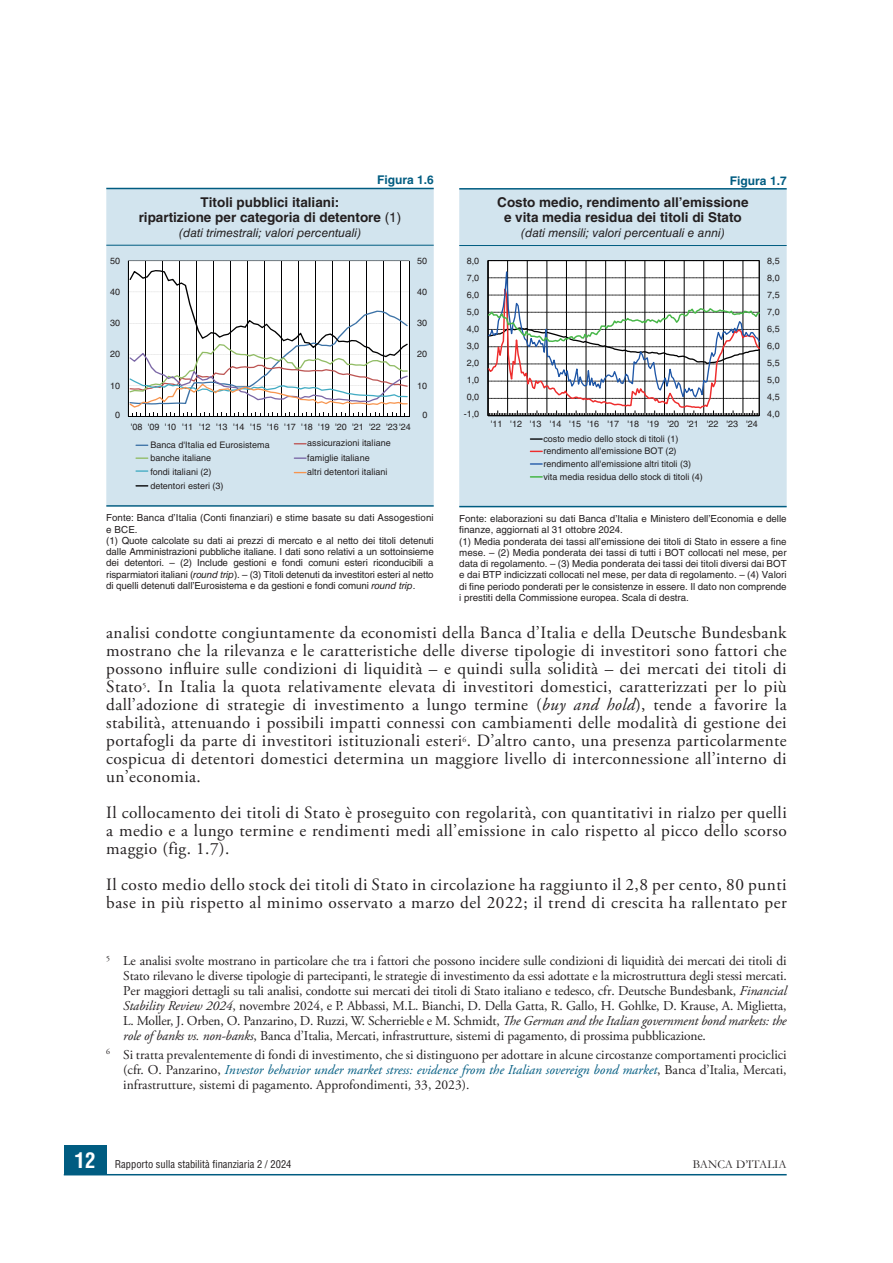
<style>
.page{position:relative;width:893px;height:1263px;background:#fff}
.page>*{position:absolute;margin:0;border:0;box-sizing:border-box;transform-origin:0 0}
.RSF_TESTO-Paragrafo{font:17.25px/18px "Adobe Garamond Pro";letter-spacing:.03em;color:#231f20;text-align:justify}
.RSF_TESTO-Nota{font:13.5px/15px "Adobe Garamond Pro";letter-spacing:-.01em;color:#231f20;text-align:justify}
.RSF_TAB_FIG-Titolo{font:700 13.5px/15px "Helvetica LT Std";color:#231f20;text-align:center}
.RSF_TAB_FIG-Sottotit{font:italic 12px "Helvetica LT Std";color:#231f20}
.RSF_TAB_FIG-Numero{font:700 12px "Helvetica LT Std";color:#005c81}
.t1{font:12px "Garamond";color:#231f20}
.t2{font:condensed 10.5px "Helvetica LT Std";color:#231f20}
.RSF_TAB_FIG-Nota{font:9.75px/11.2px "Helvetica LT Std";color:#231f20}
.t3{font:9px/13.8px "Helvetica LT Std";color:#231f20}
.t4{font:9px "Helvetica LT Std";letter-spacing:-.035em;color:#231f20}
.s1{font-weight:400}
.s2{font-style:italic}
.s3{font-style:italic;color:#005c81}
.s4{font-weight:700;font-size:21px;color:#fff}
</style>
<div class="page">
<div style="left:64px;top:1145px;width:42px;height:29px;background:#005c81"></div>
<hr style="left:64px;top:1174px;width:723px;height:1px;background:#005c81">
<div style="left:106px;top:189px;width:328px;height:316px;background:#d2e4ee"></div>
<hr style="left:106px;top:188px;width:328px;height:1px;background:#005c81">
<hr style="left:106px;top:505px;width:328px;height:2px;background:#005c81">
<hr style="left:106px;top:245px;width:328px;height:1px;background:#005c81">
<svg style="left:135px;top:445px;width:13px;height:1px"></svg>
<svg style="left:294px;top:443px;width:13px;height:1px"></svg>
<svg style="left:135px;top:457px;width:13px;height:2px"></svg>
<svg style="left:294px;top:457px;width:13px;height:2px"></svg>
<svg style="left:135px;top:470px;width:13px;height:2px"></svg>
<svg style="left:294px;top:472px;width:13px;height:1px"></svg>
<svg style="left:135px;top:485px;width:13px;height:1px"></svg>
<svg style="left:128px;top:261px;width:282px;height:156px"></svg>
<div style="left:459px;top:190px;width:328px;height:316px;background:#d2e4ee"></div>
<hr style="left:459px;top:188px;width:328px;height:2px;background:#005c81">
<hr style="left:459px;top:245px;width:328px;height:1px;background:#005c81">
<hr style="left:459px;top:506px;width:328px;height:1px;background:#005c81">
<svg style="left:530px;top:438px;width:13px;height:2px"></svg>
<svg style="left:530px;top:451px;width:13px;height:1px"></svg>
<svg style="left:530px;top:463px;width:13px;height:2px"></svg>
<svg style="left:530px;top:476px;width:13px;height:2px"></svg>
<svg style="left:488px;top:260px;width:272px;height:156px"></svg>
<h2 class="RSF_TAB_FIG-Numero" style="left:377px;top:173px;width:58px">Figura 1.6</h2>
<h2 class="RSF_TAB_FIG-Titolo" style="left:139px;top:194px;width:264px">Titoli pubblici italiani:<br>ripartizione per categoria di detentore <span class="s1">(1)</span></h2>
<p class="RSF_TAB_FIG-Sottotit" style="left:179px;top:226px;width:184px">(dati trimestrali; valori percentuali)</p>
<h2 class="RSF_TAB_FIG-Numero" style="left:730px;top:173px;width:58px">Figura 1.7</h2>
<h2 class="RSF_TAB_FIG-Titolo" style="left:497px;top:195px;width:253px">Costo medio, rendimento all’emissione e vita media residua dei titoli di Stato</h2>
<p class="RSF_TAB_FIG-Sottotit" style="left:521px;top:226px;width:205px">(dati mensili; valori percentuali e anni)</p>
<p class="t3" style="left:110px;top:254px;width:12px">50</p>
<p class="t3" style="left:417px;top:254px;width:12px">50</p>
<p class="t3" style="left:467px;top:254px;width:14px">8,0</p>
<p class="t3" style="left:767px;top:254px;width:14px">8,5</p>
<p class="t3" style="left:467px;top:271px;width:14px">7,0</p>
<p class="t3" style="left:767px;top:271px;width:14px">8,0</p>
<p class="t3" style="left:110px;top:285px;width:12px">40</p>
<p class="t3" style="left:417px;top:285px;width:12px">40</p>
<p class="t3" style="left:467px;top:288px;width:14px">6,0</p>
<p class="t3" style="left:767px;top:288px;width:14px">7,5</p>
<p class="t3" style="left:467px;top:305px;width:14px">5,0</p>
<p class="t3" style="left:767px;top:305px;width:14px">7,0</p>
<p class="t3" style="left:110px;top:316px;width:12px">30</p>
<p class="t3" style="left:417px;top:316px;width:12px">30</p>
<p class="t3" style="left:467px;top:322px;width:14px">4,0</p>
<p class="t3" style="left:767px;top:322px;width:14px">6,5</p>
<p class="t3" style="left:110px;top:347px;width:12px">20</p>
<p class="t3" style="left:417px;top:347px;width:12px">20</p>
<p class="t3" style="left:467px;top:339px;width:14px">3,0</p>
<p class="t3" style="left:767px;top:339px;width:14px">6,0</p>
<p class="t3" style="left:467px;top:356px;width:14px">2,0</p>
<p class="t3" style="left:767px;top:356px;width:14px">5,5</p>
<p class="t3" style="left:110px;top:378px;width:12px">10</p>
<p class="t3" style="left:417px;top:378px;width:12px">10</p>
<p class="t3" style="left:467px;top:373px;width:14px">1,0</p>
<p class="t3" style="left:767px;top:373px;width:14px">5,0</p>
<p class="t3" style="left:467px;top:390px;width:14px">0,0</p>
<p class="t3" style="left:767px;top:390px;width:14px">4,5</p>
<p class="t3" style="left:115px;top:408px;width:7px">0</p>
<p class="t4" style="left:131px;top:421px;width:282px">'08 '09 '10 '11 '12 '13 '14 '15 '16 '17 '18 '19 '20 '21 '22 '23'24</p>
<p class="t3" style="left:422px;top:408px;width:7px">0</p>
<p class="t3" style="left:464px;top:407px;width:17px">-1,0</p>
<p class="t3" style="left:491px;top:417px;width:269px">'11 '12 '13 '14 '15 '16 '17 '18 '19 '20 '21 '22 '23 '24</p>
<p class="t3" style="left:767px;top:407px;width:14px">4,0</p>
<p class="t3" style="left:150px;top:437px;width:121px">Banca d'Italia ed Eurosistema banche italiane<br>fondi italiani (2)<br>detentori esteri (3)</p>
<p class="t3" style="left:307px;top:436px;width:85px;line-height:14.4px">assicurazioni italiane famiglie italiane<br>altri detentori italiani</p>
<p class="RSF_TAB_FIG-Nota" style="left:106px;top:512px;width:329px">Fonte: Banca d’Italia (Conti finanziari) e stime basate su dati Assogestioni e BCE.</p>
<p class="RSF_TAB_FIG-Nota" style="left:106px;top:535px;width:329px;text-align:justify">(1) Quote calcolate su dati ai prezzi di mercato e al netto dei titoli detenuti dalle Amministrazioni pubbliche italiane. I dati sono relativi a un sottoinsieme dei detentori. – (2) Include gestioni e fondi comuni esteri riconducibili a risparmiatori italiani (<span class="s2">round trip</span>). – (3) Titoli detenuti da investitori esteri al netto di quelli detenuti dall’Eurosistema e da gestioni e fondi comuni <span class="s2">round trip</span>.</p>
<p class="t3" style="left:543px;top:432px;width:161px;line-height:12.6px">costo medio dello stock di titoli (1) rendimento all'emissione BOT (2) rendimento all'emissione altri titoli (3) vita media residua dello stock di titoli (4)</p>
<p class="RSF_TAB_FIG-Nota" style="left:459px;top:513px;width:329px">Fonte: elaborazioni su dati Banca d’Italia e Ministero dell’Economia e delle finanze, aggiornati al 31 ottobre 2024.</p>
<p class="RSF_TAB_FIG-Nota" style="left:459px;top:535px;width:329px;text-align:justify">(1) Media ponderata dei tassi all’emissione dei titoli di Stato in essere a fine mese. – (2) Media ponderata dei tassi di tutti i BOT collocati nel mese, per data di regolamento. – (3) Media ponderata dei tassi dei titoli diversi dai BOT e dai BTP indicizzati collocati nel mese, per data di regolamento. – (4) Valori di fine periodo ponderati per le consistenze in essere. Il dato non comprende i prestiti della Commissione europea. Scala di destra.</p>
<p class="RSF_TESTO-Paragrafo" style="left:106px;top:624px;width:682px">analisi condotte congiuntamente da economisti della Banca d’Italia e della Deutsche Bundesbank mostrano che la rilevanza e le caratteristiche delle diverse tipologie di investitori sono fattori che possono influire sulle condizioni di liquidità – e quindi sulla solidità – dei mercati dei titoli di Stato<sup>5</sup>. In Italia la quota relativamente elevata di investitori domestici, caratterizzati per lo più dall’adozione di strategie di investimento a lungo termine (<span class="s2">buy and hold</span>), tende a favorire la stabilità, attenuando i possibili impatti connessi con cambiamenti delle modalità di gestione dei portafogli da parte di investitori istituzionali esteri<sup>6</sup>. D’altro canto, una presenza particolarmente cospicua di detentori domestici determina un maggiore livello di interconnessione all’interno di un’economia.</p>
<p class="RSF_TESTO-Paragrafo" style="left:106px;top:804px;width:682px">Il collocamento dei titoli di Stato è proseguito con regolarità, con quantitativi in rialzo per quelli a medio e a lungo termine e rendimenti medi all’emissione in calo rispetto al picco dello scorso maggio (fig. 1.7).</p>
<p class="RSF_TESTO-Paragrafo" style="left:106px;top:876px;width:682px">Il costo medio dello stock dei titoli di Stato in circolazione ha raggiunto il 2,8 per cento, 80 punti base in più rispetto al minimo osservato a marzo del 2022; il trend di crescita ha rallentato per</p>
<p class="RSF_TESTO-Nota" style="left:123px;top:954px;width:665px;text-indent:-17px"><sup>5</sup> Le analisi svolte mostrano in particolare che tra i fattori che possono incidere sulle condizioni di liquidità dei mercati dei titoli di Stato rilevano le diverse tipologie di partecipanti, le strategie di investimento da essi adottate e la microstruttura degli stessi mercati.<br>Per maggiori dettagli su tali analisi, condotte sui mercati dei titoli di Stato italiano e tedesco, cfr. Deutsche Bundesbank, <span class="s2">Financial Stability Review 2024</span>, novembre 2024, e P. Abbassi, M.L. Bianchi, D. Della Gatta, R. Gallo, H. Gohlke, D. Krause, A. Miglietta, L. Moller, J. Orben, O. Panzarino, D. Ruzzi, W. Scherrieble e M. Schmidt, <span class="s2">The German and the Italian government bond markets: the role of banks vs. non-banks</span>, Banca d’Italia, Mercati, infrastrutture, sistemi di pagamento, di prossima pubblicazione.</p>
<p class="RSF_TESTO-Nota" style="left:123px;top:1047px;width:665px;text-indent:-17px"><sup>6</sup> Si tratta prevalentemente di fondi di investimento, che si distinguono per adottare in alcune circostanze comportamenti prociclici (cfr. O. Panzarino, <span class="s3">Investor behavior under market stress: evidence from the Italian sovereign bond market</span>, Banca d’Italia, Mercati, infrastrutture, sistemi di pagamento. Approfondimenti, 33, 2023).</p>
<p class="t2" style="left:75px;top:1158px;width:218px"><span class="s4">12</span> Rapporto sulla stabilità finanziaria 2 / 2024</p>
<p class="t1" style="left:693px;top:1156px;width:95px">BANCA D’ITALIA</p>
</div>
